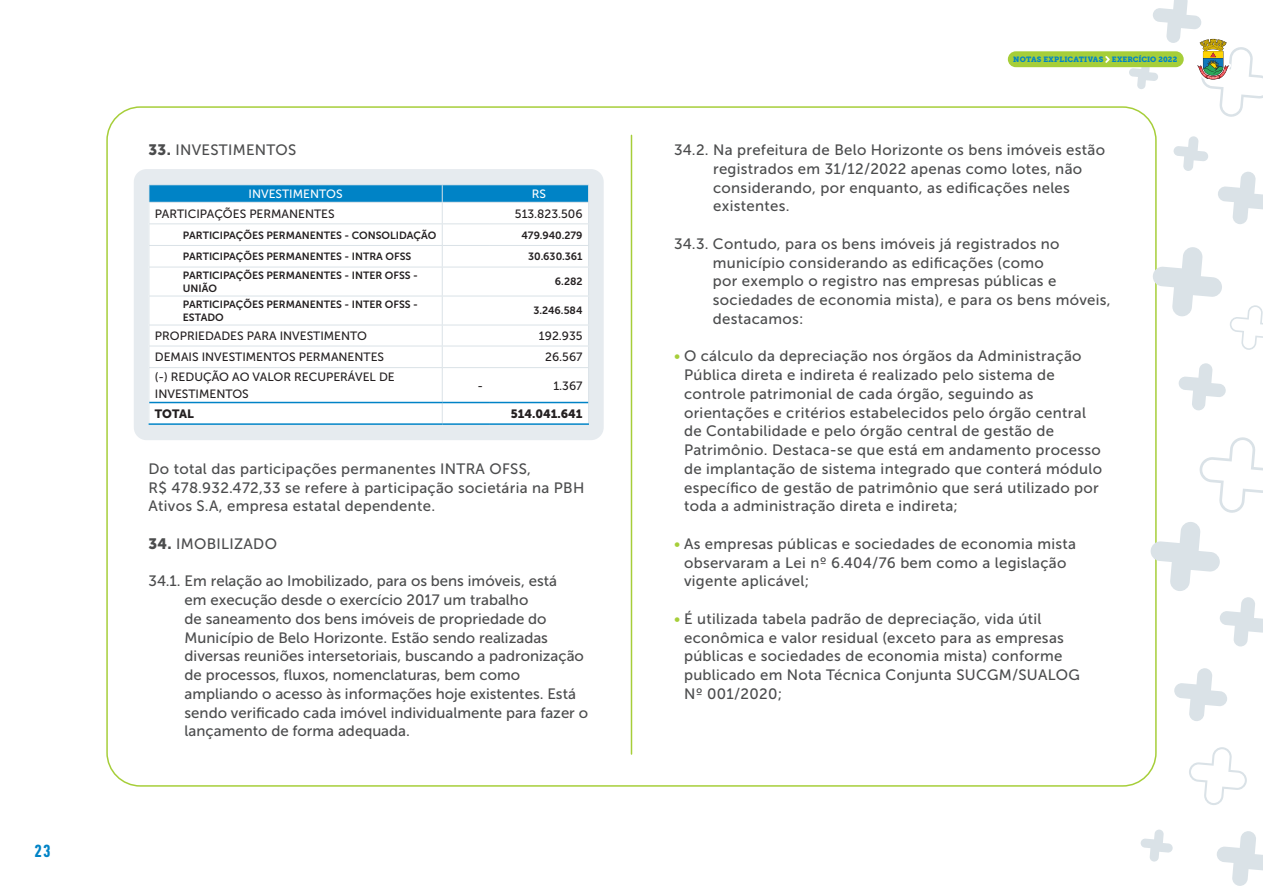
<style>
.page{position:relative;width:1263px;height:893px;background:#fff}
.page>*{position:absolute;margin:0;border:0;box-sizing:border-box;transform-origin:0 0}
.t1{font:700 condensed 18px "DIN Next LT Pro";color:#0083c6}
.t2{font:15px/18.8px "Museo Sans 500";letter-spacing:.02em;color:#4b4c4d}
.t3{font:15px/18.8px "Museo Sans 500";color:#4b4c4d}
.t4{font:12px/17.4px "Museo Sans 500";color:#231f20}
.t5{font:12px "Museo Sans 900";color:#231f20}
.t6{font:12px "Museo Sans 500";color:#fff}
.t7{font:10.5px/12.6px "Museo Sans 700";color:#231f20}
.t8{font:7.65px "Museo Slab Rounded 900";letter-spacing:.025em;color:#0083c6}
.s1{font-family:"Museo Sans 900"}
.s2{color:#a6ce39}
</style>
<div class="page">
<div style="left:134px;top:169px;width:470px;height:271px;background:#e6ebef;border-radius:13px"></div>
<hr style="left:631px;top:135px;width:1px;height:619px;background:#a6ce39">
<div style="left:150px;top:368px;width:438px;height:55px;background:#fff"></div>
<hr style="left:149px;top:184px;width:293px;height:1px;background:#dae2e7">
<hr style="left:442px;top:184px;width:47px;height:1px;background:#dae2e7">
<hr style="left:489px;top:184px;width:100px;height:1px;background:#dae2e7">
<svg style="left:442px;top:403px;width:1px;height:20px"></svg>
<svg style="left:149px;top:185px;width:440px;height:182px;background:#e6f2f8"></svg>
<hr style="left:149px;top:367px;width:293px;height:1px;background:#dae2e7">
<hr style="left:149px;top:368px;width:1px;height:34px;background:#dae2e7">
<hr style="left:442px;top:367px;width:47px;height:1px;background:#dae2e7">
<hr style="left:442px;top:368px;width:1px;height:34px;background:#dae2e7">
<hr style="left:489px;top:367px;width:100px;height:1px;background:#dae2e7">
<hr style="left:588px;top:368px;width:1px;height:34px;background:#dae2e7">
<hr style="left:149px;top:402px;width:293px;height:1px;background:#0083c6">
<hr style="left:149px;top:423px;width:293px;height:2px;background:#0083c6">
<hr style="left:442px;top:402px;width:47px;height:1px;background:#0083c6">
<hr style="left:442px;top:423px;width:47px;height:2px;background:#0083c6">
<hr style="left:489px;top:402px;width:99px;height:1px;background:#0083c6">
<hr style="left:489px;top:423px;width:100px;height:2px;background:#0083c6">
<svg style="left:1218px;top:171px;width:45px;height:53px"></svg>
<svg style="left:1220px;top:597px;width:43px;height:50px"></svg>
<svg style="left:1230px;top:305px;width:33px;height:45px"></svg>
<svg style="left:1174px;top:668px;width:53px;height:53px"></svg>
<svg style="left:1150px;top:521px;width:70px;height:70px"></svg>
<svg style="left:1217px;top:831px;width:46px;height:55px"></svg>
<svg style="left:1178px;top:363px;width:48px;height:48px"></svg>
<svg style="left:1173px;top:136px;width:35px;height:35px"></svg>
<svg style="left:1140px;top:829px;width:33px;height:33px"></svg>
<svg style="left:1153px;top:247px;width:69px;height:70px"></svg>
<svg style="left:1199px;top:437px;width:64px;height:76px"></svg>
<svg style="left:1189px;top:747px;width:58px;height:58px"></svg>
<div style="left:1008px;top:51px;width:176px;height:16px;background:#a6ce39;border-radius:8px"></div>
<svg style="left:1105px;top:56px;width:5px;height:7px"></svg>
<svg style="left:1129px;top:0;width:134px;height:117px"></svg>
<p class="t1" style="left:35px;top:841px;width:17px">23</p>
<p class="t2" style="left:149px;top:141px;width:149px"><span class="s1">33.</span> INVESTIMENTOS</p>
<p class="t6" style="left:249px;top:187px;width:95px">INVESTIMENTOS</p>
<p class="t6" style="left:532px;top:187px;width:16px">RS</p>
<p class="t4" style="left:155px;top:205px;width:181px">PARTICIPAÇÕES PERMANENTES</p>
<p class="t4" style="left:515px;top:205px;width:69px">513.823.506</p>
<p class="t7" style="left:183px;top:229px;width:255px">PARTICIPAÇÕES PERMANENTES - CONSOLIDAÇÃO</p>
<p class="t7" style="left:521px;top:229px;width:63px">479.940.279</p>
<p class="t7" style="left:183px;top:250px;width:230px">PARTICIPAÇÕES PERMANENTES - INTRA OFSS</p>
<p class="t7" style="left:528px;top:250px;width:56px">30.630.361</p>
<p class="t7" style="left:183px;top:269px;width:237px">PARTICIPAÇÕES PERMANENTES - INTER OFSS -<br>UNIÃO</p>
<p class="t7" style="left:555px;top:276px;width:29px">6.282</p>
<p class="t7" style="left:183px;top:298px;width:237px">PARTICIPAÇÕES PERMANENTES - INTER OFSS -<br>ESTADO</p>
<p class="t7" style="left:533px;top:305px;width:51px">3.246.584</p>
<p class="t4" style="left:155px;top:327px;width:214px">PROPRIEDADES PARA INVESTIMENTO</p>
<p class="t4" style="left:539px;top:327px;width:45px">192.935</p>
<p class="t4" style="left:155px;top:348px;width:231px">DEMAIS INVESTIMENTOS PERMANENTES</p>
<p class="t4" style="left:545px;top:348px;width:39px">26.567</p>
<p class="t4" style="left:155px;top:368px;width:241px">(-) REDUÇÃO AO VALOR RECUPERÁVEL DE<br>INVESTIMENTOS</p>
<p class="t4" style="left:477px;top:377px;width:7px">-</p>
<p class="t4" style="left:553px;top:377px;width:31px">1.367</p>
<p class="t5" style="left:155px;top:407px;width:40px">TOTAL</p>
<p class="t5" style="left:511px;top:407px;width:73px">514.041.641</p>
<p class="t2" style="left:149px;top:459px;width:437px">Do total das participações permanentes INTRA OFSS,<br>R$ 478.932.472,33 se refere à participação societária na PBH<br>Ativos S.A, empresa estatal dependente.</p>
<p class="t2" style="left:149px;top:534px;width:130px"><span class="s1">34.</span> IMOBILIZADO</p>
<p class="t3" style="left:185px;top:572px;width:405px;text-indent:-36px">34.1. Em relação ao Imobilizado, para os bens imóveis, está<br>em execução desde o exercício 2017 um trabalho<br>de saneamento dos bens imóveis de propriedade do Município de Belo Horizonte. Estão sendo realizadas diversas reuniões intersetoriais, buscando a padronização de processos, fluxos, nomenclaturas, bem como ampliando o acesso às informações hoje existentes. Está sendo verificado cada imóvel individualmente para fazer o lançamento de forma adequada.</p>
<p class="t8" style="left:1013px;top:55px;width:166px">NOTAS EXPLICATIVAS EXERCÍCIO 2022</p>
<p class="t2" style="left:713px;top:141px;width:393px;text-indent:-39px">34.2. Na prefeitura de Belo Horizonte os bens imóveis estão registrados em 31/12/2022 apenas como lotes, não considerando, por enquanto, as edificações neles existentes.</p>
<p class="t2" style="left:713px;top:234px;width:399px;text-indent:-39px">34.3. Contudo, para os bens imóveis já registrados no município considerando as edificações (como<br>por exemplo o registro nas empresas públicas e sociedades de economia mista), e para os bens móveis, destacamos:</p>
<p class="t2" style="left:684px;top:347px;width:420px;text-indent:-10px"><span class="s2">•</span> O cálculo da depreciação nos órgãos da Administração Pública direta e indireta é realizado pelo sistema de controle patrimonial de cada órgão, seguindo as orientações e critérios estabelecidos pelo órgão central de Contabilidade e pelo órgão central de gestão de Patrimônio. Destaca-se que está em andamento processo de implantação de sistema integrado que conterá módulo específico de gestão de patrimônio que será utilizado por toda a administração direta e indireta;</p>
<p class="t2" style="left:684px;top:534px;width:394px;text-indent:-10px"><span class="s2">•</span> As empresas públicas e sociedades de economia mista observaram a Lei nº 6.404/76 bem como a legislação vigente aplicável;</p>
<p class="t2" style="left:684px;top:609px;width:397px;text-indent:-10px"><span class="s2">•</span> É utilizada tabela padrão de depreciação, vida útil econômica e valor residual (exceto para as empresas públicas e sociedades de economia mista) conforme publicado em Nota Técnica Conjunta SUCGM/SUALOG Nº 001/2020;</p>
</div>
